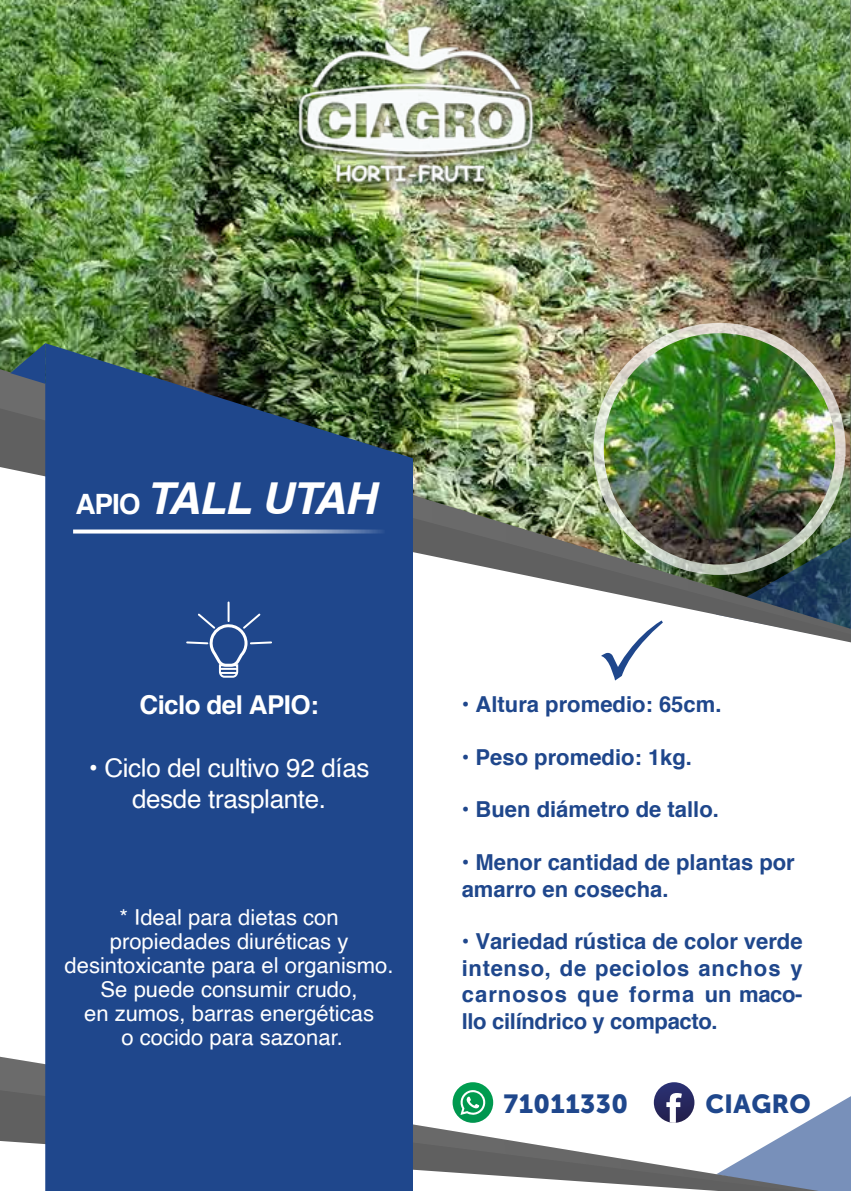
<style>
.page{position:relative;width:851px;height:1191px;background:#fff}
.page>*{position:absolute;margin:0;border:0;box-sizing:border-box;transform-origin:0 0}
.t1{font:italic 700 44px "Helvetica";letter-spacing:-.025em;color:#fff}
.t2{font:26px/31.2px "Helvetica";letter-spacing:-.015em;color:#fff;text-align:center}
.t3{font:26px "Museo Sans Cyrl 900";letter-spacing:.02em;color:#1f478c}
.t4{font:700 26px "Helvetica";letter-spacing:-.025em;color:#fff}
.t5{font:700 22px/26.4px "Helvetica";color:#1f478c}
.t6{font:22px/24px "Helvetica";color:#fff;text-align:center}
.s1{font-style:normal;font-size:28px}
</style>
<div class="page">
<img style="left:0;top:0;width:850px;height:333px">
<svg style="left:0;top:1056px;width:850px;height:135px"></svg>
<img style="left:0;top:333px;width:850px;height:310px">
<svg style="left:10px;top:343px;width:35px;height:41px"></svg>
<svg style="left:45px;top:343px;width:368px;height:848px;background:#224886"></svg>
<svg style="left:653px;top:1082px;width:41px;height:40px"></svg>
<svg style="left:452px;top:1082px;width:41px;height:40px"></svg>
<svg style="left:458px;top:1090px;width:28px;height:25px"></svg>
<svg style="left:73px;top:529px;width:312px;height:4px"></svg>
<svg style="left:601px;top:620px;width:61px;height:60px"></svg>
<img style="left:257px;top:0;width:336px;height:230px">
<svg style="left:185px;top:602px;width:88px;height:76px;background:#365a98"></svg>
<svg style="left:593px;top:323px;width:252px;height:252px;background:#d0d2c6"></svg>
<img style="left:603px;top:333px;width:232px;height:231px;border-radius:116px">
<h1 class="t1" style="left:75px;top:472px;width:302px"><span class="s1">APIO</span> TALL UTAH</h1>
<p class="t4" style="left:139px;top:689px;width:181px">Ciclo del APIO:</p>
<p class="t2" style="left:89px;top:753px;width:282px">• Ciclo del cultivo 92 días desde trasplante.</p>
<p class="t6" style="left:64px;top:905px;width:330px">* Ideal para dietas con propiedades diuréticas y desintoxicante para el organismo.<br>Se puede consumir crudo,<br>en zumos, barras energéticas<br>o cocido para sazonar.</p>
<p class="t5" style="left:461px;top:690px;width:261px">• Altura promedio: 65cm.</p>
<p class="t5" style="left:461px;top:743px;width:232px">• Peso promedio: 1kg.</p>
<p class="t5" style="left:461px;top:796px;width:259px">• Buen diámetro de tallo.</p>
<p class="t5" style="left:461px;top:848px;width:334px">• Menor cantidad de plantas por amarro en cosecha.</p>
<p class="t5" style="left:461px;top:928px;width:342px;text-align:justify">• Variedad rústica de color verde intenso, de peciolos anchos y carnosos que forma un maco&shy;llo cilíndrico y compacto.</p>
<p class="t3" style="left:503px;top:1088px;width:126px">71011330</p>
<p class="t3" style="left:705px;top:1088px;width:107px">CIAGRO</p>
</div>
